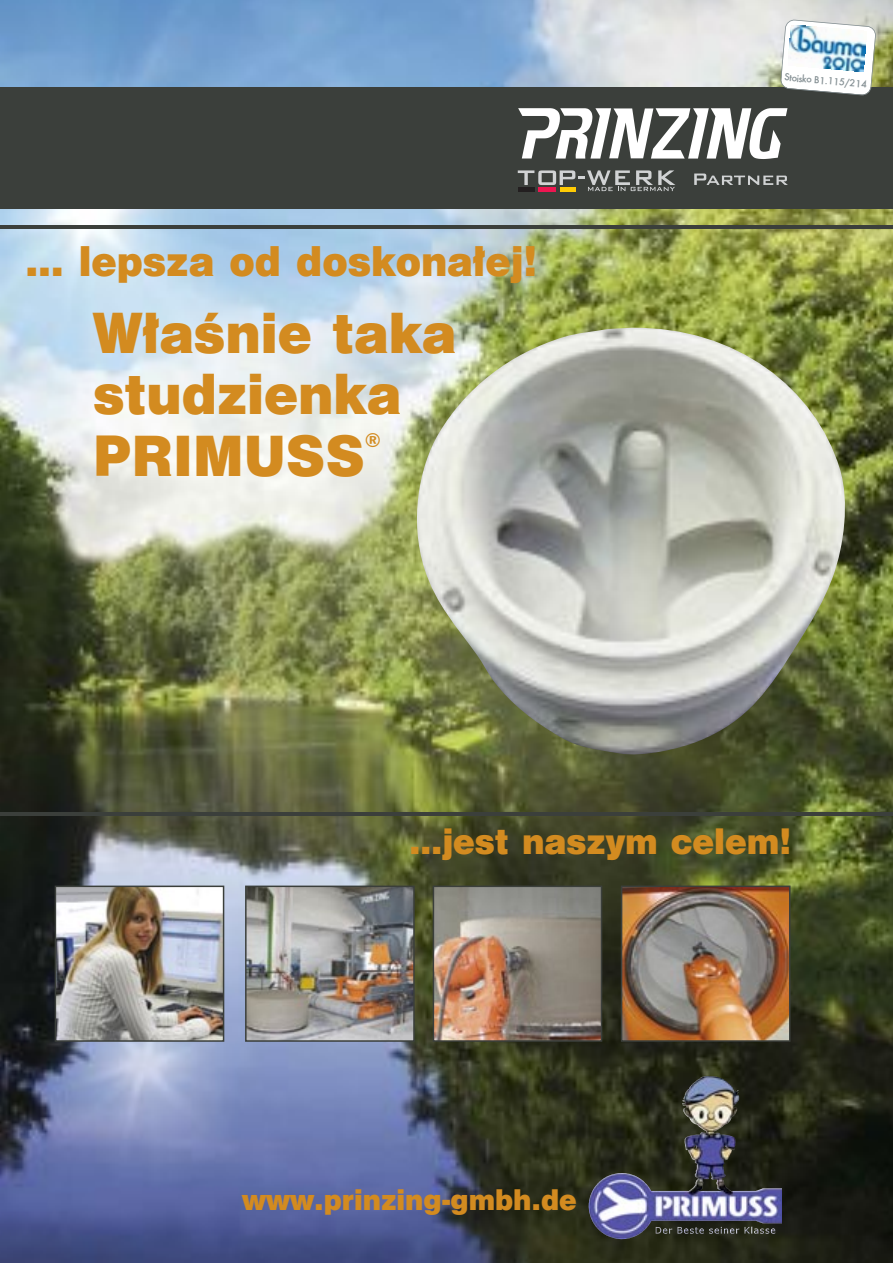
<style>
.page{position:relative;width:893px;height:1263px;background:#fff}
.page>*{position:absolute;margin:0;border:0;box-sizing:border-box;transform-origin:0 0}
.t1{font:49.5px/61.5px "Swis 721 Blk 2 PL";color:#d38b20}
.t2{font:36.75px "Swis 721 Blk 2 PL";color:#d38b20}
.t3{font:31.5px "Swis 721 Blk 2 PL";color:#d38b20}
.t4{font:25.5px "Swis 721 Blk 2 PL";color:#d38b20}
.t5{font:700 18px "Swis 721 PL";color:#d38b20}
.t6{font:10.65px "Futura TCE Medium";color:#859094}
</style>
<div class="page">
<img style="left:0;top:0;width:892px;height:1263px">
<img style="left:624px;top:888px;width:163px;height:151px">
<div style="left:621px;top:885px;width:169px;height:157px;border:2px solid #3b3f3b"></div>
<img style="left:248px;top:888px;width:163px;height:151px">
<div style="left:245px;top:885px;width:169px;height:157px;border:2px solid #3b3f3b"></div>
<img style="left:435px;top:888px;width:164px;height:151px">
<div style="left:432px;top:885px;width:170px;height:157px;border:2px solid #3b3f3b"></div>
<img style="left:58px;top:888px;width:163px;height:151px">
<div style="left:55px;top:885px;width:169px;height:157px;border:2px solid #3b3f3b"></div>
<img style="left:417px;top:328px;width:427px;height:426px">
<hr style="left:0;top:225px;width:892px;height:3px;background:#3b3f3b">
<hr style="left:0;top:812px;width:892px;height:4px;background:#3b3f3b">
<div style="left:0;top:87px;width:892px;height:121px;background:#3b3f3b"></div>
<svg style="left:518px;top:108px;width:269px;height:51px"></svg>
<svg style="left:694px;top:174px;width:93px;height:11px"></svg>
<svg style="left:517px;top:170px;width:158px;height:21px"></svg>
<img style="left:663px;top:1228px;width:112px;height:6px">
<img style="left:780px;top:19px;width:96px;height:77px">
<p class="t2" style="left:25px;top:235px;width:513px">… lepsza od doskonałej!</p>
<p class="t1" style="left:93px;top:300px;width:365px">Właśnie taka studzienka<br>PRIMUSS</p>
<p class="t5" style="left:365px;top:428px;width:18px">®</p>
<p class="t6" style="left:785px;top:71px;width:84px;rotate:5deg">Stoisko B1.115/214</p>
<p class="t3" style="left:409px;top:819px;width:383px">…jest naszym celem!</p>
<p class="t4" style="left:242px;top:1182px;width:336px">www.prinzing-gmbh.de</p>
</div>
